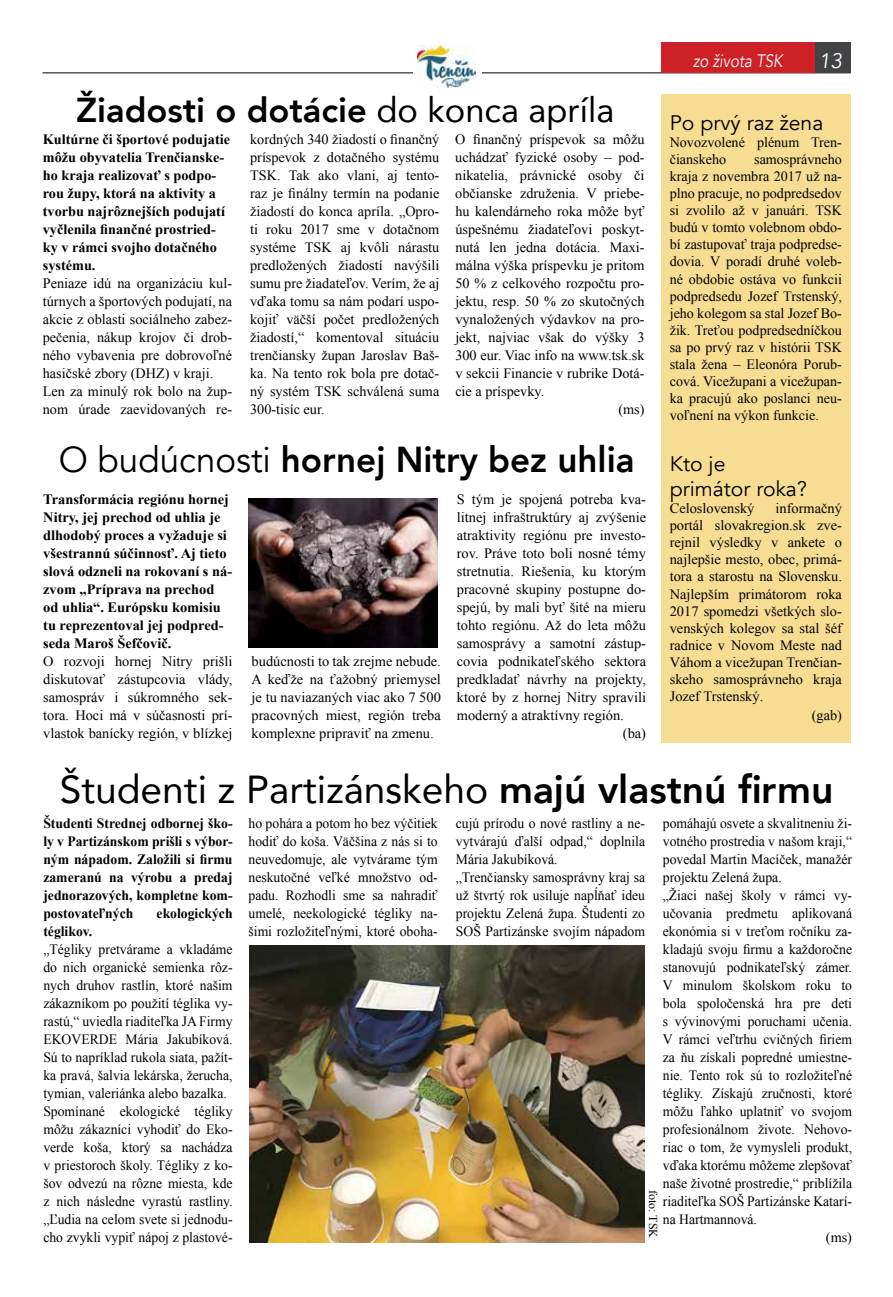
<style>
.page{position:relative;width:893px;height:1297px;background:#fff}
.page>*{position:absolute;margin:0;border:0;box-sizing:border-box;transform-origin:0 0}
.t1{font:39px "Avenir";color:#000}
.t2{font:800 36px "Avenir";color:#000}
.t3{font:800 34.5px "Avenir";color:#000}
.t4{font:21px/25.2px "Avenir";color:#000}
.t5{font:21px "Avenir";color:#fff}
.t6{font:18px "Avenir";color:#fff;scale:.84 1}
.t7{font:14.25px/18px "Times New Roman";color:#000;text-align:justify}
.t8{font:14.25px/18px "Times New Roman";color:#000;scale:.96 1}
.t9{font:700 14.25px/18px "Times New Roman";color:#000}
.t10{font:700 14.25px/18px "Times New Roman";color:#000;text-align:justify;scale:.96 1}
.t11{font:12px "Times New Roman";color:#000}
.s1{font-weight:400}
.s2{font-weight:800}
</style>
<div class="page">
<hr style="left:43px;top:72px;width:807px;height:1px;background:#000">
<div style="left:798px;top:43px;width:52px;height:30px;background:#434345"></div>
<div style="left:661px;top:43px;width:154px;height:30px;background:#ce2127"></div>
<div style="left:413px;top:43px;width:68px;height:46px;background:#fff"></div>
<img style="left:418px;top:46px;width:58px;height:41px">
<div style="left:661px;top:94px;width:189px;height:649px;background:#f6dd93"></div>
<img style="left:249px;top:945px;width:395px;height:297px">
<img style="left:249px;top:498px;width:189px;height:149px">
<h3 class="t3" style="left:76px;top:83px;width:540px">Žiadosti o dotácie <span class="s1">do konca apríla</span></h3>
<p class="t9" style="left:43px;top:130px;width:189px">Kultúrne či športové podujatie môžu obyvatelia Trenčianske&shy;ho kraja realizovať s podpo&shy;rou župy, ktorá na aktivity a tvorbu najrôznejších podujatí vyčlenila finančné prostried&shy;ky v rámci svojho dotačného systému.</p>
<p class="t7" style="left:43px;top:274px;width:191px;text-align:left">Peniaze idú na organizáciu kul&shy;túrnych a športových podujatí, na akcie z oblasti sociálneho zabez&shy;pečenia, nákup krojov či drob&shy;ného vybavenia pre dobrovoľné hasičské zbory (DHZ) v kraji.<br>Len za minulý rok bolo na žup&shy;nom úrade zaevidovaných re-</p>
<p class="t7" style="left:250px;top:130px;width:191px">kordných 340 žiadostí o finančný príspevok z dotačného systému TSK. Tak ako vlani, aj tento&shy;raz je finálny termín na podanie žiadostí do konca apríla. „Opro&shy;ti roku 2017 sme v dotačnom systéme TSK aj kvôli nárastu predložených žiadostí navýšili sumu pre žiadateľov. Verím, že aj vďaka tomu sa nám podarí uspo&shy;kojiť väčší počet predložených žiadostí,“ komentoval situáciu trenčiansky župan Jaroslav Baš&shy;ka. Na tento rok bola pre dotač&shy;ný systém TSK schválená suma 300-tisíc eur.</p>
<p class="t7" style="left:455px;top:130px;width:191px">O finančný príspevok sa môžu</p>
<p class="t7" style="left:455px;top:148px;width:191px">uchádzať fyzické osoby – pod-</p>
<p class="t7" style="left:455px;top:166px;width:191px">nikatelia, právnické osoby či</p>
<p class="t7" style="left:455px;top:184px;width:191px">občianske združenia. V priebe-</p>
<p class="t7" style="left:455px;top:202px;width:191px">hu kalendárneho roka môže byť</p>
<p class="t7" style="left:455px;top:220px;width:191px">úspešnému žiadateľovi poskyt-</p>
<p class="t7" style="left:455px;top:238px;width:191px">nutá len jedna dotácia. Maxi-</p>
<p class="t7" style="left:455px;top:256px;width:191px">málna výška príspevku je pritom</p>
<p class="t7" style="left:455px;top:274px;width:191px">50 % z celkového rozpočtu pro-</p>
<p class="t7" style="left:455px;top:292px;width:191px">jektu, resp. 50 % zo skutočných</p>
<p class="t7" style="left:455px;top:310px;width:191px">vynaložených výdavkov na pro-</p>
<p class="t7" style="left:455px;top:328px;width:191px">jekt, najviac však do výšky 3</p>
<p class="t7" style="left:455px;top:346px;width:191px">300 eur. Viac info na www.tsk.sk</p>
<p class="t7" style="left:455px;top:364px;width:191px">v sekcii Financie v rubrike Dotá-</p>
<p class="t7" style="left:455px;top:382px;width:90px">cie a príspevky.</p>
<p class="t7" style="left:618px;top:400px;width:28px">(ms)</p>
<h2 class="t2" style="left:59px;top:431px;width:577px"><span class="s1">O budúcnosti</span> hornej Nitry bez uhlia</h2>
<p class="t9" style="left:43px;top:490px;width:190px">Transformácia regiónu hornej<br>Nitry, jej prechod od uhlia je dlhodobý proces a vyžaduje si všestrannú súčinnosť. Aj tieto slová odzneli na rokovaní s ná&shy;zvom „Príprava na prechod od uhlia“. Európsku komisiu tu reprezentoval jej podpred&shy;seda Maroš Šefčovič.</p>
<p class="t7" style="left:43px;top:652px;width:191px">O rozvoji hornej Nitry prišli diskutovať zástupcovia vlády, samospráv i súkromného sek&shy;tora. Hoci má v súčasnosti prí&shy;vlastok banícky región, v blízkej</p>
<p class="t7" style="left:252px;top:652px;width:191px">budúcnosti to tak zrejme nebude.<br>A keďže na ťažobný priemysel je tu naviazaných viac ako 7 500 pracovných miest, región treba komplexne pripraviť na zmenu.</p>
<p class="t7" style="left:457px;top:490px;width:191px">S tým je spojená potreba kva-</p>
<p class="t7" style="left:457px;top:508px;width:191px">litnej infraštruktúry aj zvýšenie</p>
<p class="t7" style="left:457px;top:526px;width:191px">atraktivity regiónu pre investo-</p>
<p class="t7" style="left:457px;top:544px;width:191px">rov. Práve toto boli nosné témy</p>
<p class="t7" style="left:457px;top:562px;width:191px">stretnutia. Riešenia, ku ktorým</p>
<p class="t7" style="left:457px;top:580px;width:191px">pracovné skupiny postupne do-</p>
<p class="t7" style="left:457px;top:598px;width:191px">spejú, by mali byť šité na mieru</p>
<p class="t7" style="left:457px;top:616px;width:191px">tohto regiónu. Až do leta môžu</p>
<p class="t7" style="left:457px;top:634px;width:191px">samosprávy a samotní zástup-</p>
<p class="t7" style="left:457px;top:652px;width:191px">covia podnikateľského sektora</p>
<p class="t7" style="left:457px;top:670px;width:191px">predkladať návrhy na projekty,</p>
<p class="t7" style="left:457px;top:688px;width:191px">ktoré by z hornej Nitry spravili</p>
<p class="t7" style="left:457px;top:706px;width:169px">moderný a atraktívny región.</p>
<p class="t7" style="left:623px;top:724px;width:25px">(ba)</p>
<p class="t6" style="left:693px;top:50px;width:111px">zo života TSK</p>
<h3 class="t5" style="left:819px;top:48px;width:28px">13</h3>
<h3 class="t4" style="left:670px;top:110px;width:155px">Po prvý raz žena</h3>
<p class="t7" style="left:670px;top:133px;width:174px;line-height:17.1px">Novozvolené plénum Tren&shy;čianskeho</p>
<p class="t7" style="left:670px;top:150px;width:174px;line-height:17.1px;text-indent:84px">samosprávneho kraja z novembra 2017 už na&shy;plno pracuje, no podpredsedov si zvolilo až v januári. TSK budú v tomto volebnom obdo&shy;bí zastupovať traja podpredse&shy;dovia. V poradí druhé voleb&shy;né obdobie ostáva vo funkcii podpredsedu Jozef Trstenský, jeho kolegom sa stal Jozef Bo&shy;žik. Treťou podpredsedníčkou sa po prvý raz v histórii TSK stala žena – Eleonóra Porub&shy;cová. Vicežupani a vicežupan&shy;ka pracujú ako poslanci neu&shy;voľnení na výkon funkcie.</p>
<h3 class="t4" style="left:670px;top:451px;width:139px">Kto je primátor roka?</h3>
<p class="t7" style="left:670px;top:499px;width:86px">Celoslovenský</p>
<p class="t7" style="left:670px;top:499px;width:174px;line-height:17.1px;text-indent:106px">informačný portál slovakregion.sk zve&shy;rejnil výsledky v ankete o najlepšie mesto, obec, primá&shy;tora a starostu na Slovensku.<br>Najlepším primátorom roka 2017 spomedzi všetkých slo&shy;venských kolegov sa stal šéf radnice v Novom Meste nad Váhom a vicežupan Trenčian&shy;skeho samosprávneho kraja Jozef Trstenský.</p>
<p class="t7" style="left:812px;top:706px;width:32px">(gab)</p>
<h1 class="t1" style="left:60px;top:758px;width:775px">Študenti z Partizánskeho <span class="s2">majú vlastnú firmu</span></h1>
<p class="t10" style="left:43px;top:814px;width:199px">Študenti Strednej odbornej ško&shy;ly v Partizánskom prišli s výbor&shy;ným nápadom. Založili si firmu zameranú na výrobu a predaj jednorazových, kompletne kom&shy;postovateľných</p>
<p class="t10" style="left:157px;top:904px;width:81px">ekologických</p>
<p class="t10" style="left:43px;top:922px;width:53px">téglikov.</p>
<p class="t8" style="left:43px;top:940px;width:199px">„Tégliky pretvárame a vkladáme do nich organické semienka rôz&shy;nych druhov rastlín, ktoré našim zákazníkom po použití téglika vy&shy;rastú,“ uviedla riaditeľka JA Firmy EKOVERDE Mária Jakubíková.<br>Sú to napríklad rukola siata, pažít&shy;ka pravá, šalvia lekárska, žerucha, tymian, valeriánka alebo bazalka.<br>Spomínané ekologické tégliky môžu zákazníci vyhodiť do Eko&shy;verde koša, ktorý sa nachádza v priestoroch školy. Tégliky z ko&shy;šov odvezú na rôzne miesta, kde z nich následne vyrastú rastliny. „Ľudia na celom svete si jednodu&shy;cho zvykli vypiť nápoj z plastové-</p>
<p class="t8" style="left:249px;top:814px;width:199px;text-align:justify">ho pohára a potom ho bez výčitiek hodiť do koša. Väčšina z nás si to neuvedomuje, ale vytvárame tým neskutočné veľké množstvo od&shy;padu. Rozhodli sme sa nahradiť umelé, neekologické tégliky na&shy;šimi rozložiteľnými, ktoré oboha-</p>
<p class="t8" style="left:456px;top:814px;width:199px">cujú prírodu o nové rastliny a ne&shy;vytvárajú ďalší odpad,“ doplnila<br>Mária Jakubíková.<br>„Trenčiansky samosprávny kraj sa už štvrtý rok usiluje napĺňať ideu projektu Zelená župa. Študenti zo<br>SOŠ Partizánske svojím nápadom</p>
<p class="t8" style="left:663px;top:814px;width:199px">pomáhajú osvete a skvalitneniu ži-</p>
<p class="t8" style="left:663px;top:832px;width:199px">votného prostredia v našom kraji,“</p>
<p class="t8" style="left:663px;top:850px;width:199px">povedal Martin Macíček, manažér</p>
<p class="t8" style="left:663px;top:868px;width:125px">projektu Zelená župa.</p>
<p class="t8" style="left:663px;top:886px;width:199px">„Žiaci našej školy v rámci vy-</p>
<p class="t8" style="left:663px;top:904px;width:199px">učovania predmetu aplikovaná</p>
<p class="t8" style="left:663px;top:922px;width:199px">ekonómia si v treťom ročníku za-</p>
<p class="t8" style="left:663px;top:940px;width:199px">kladajú svoju firmu a každoročne</p>
<p class="t8" style="left:663px;top:958px;width:199px">stanovujú podnikateľský zámer.</p>
<p class="t8" style="left:663px;top:976px;width:199px">V minulom školskom roku to</p>
<p class="t8" style="left:663px;top:994px;width:199px">bola spoločenská hra pre deti</p>
<p class="t8" style="left:663px;top:1012px;width:199px">s vývinovými poruchami učenia.</p>
<p class="t8" style="left:663px;top:1030px;width:199px">V rámci veľtrhu cvičných firiem</p>
<p class="t8" style="left:663px;top:1048px;width:199px">za ňu získali popredné umiestne-</p>
<p class="t8" style="left:663px;top:1066px;width:199px">nie. Tento rok sú to rozložiteľné</p>
<p class="t8" style="left:663px;top:1084px;width:199px">tégliky. Získajú zručnosti, ktoré</p>
<p class="t8" style="left:663px;top:1102px;width:199px">môžu ľahko uplatniť vo svojom</p>
<p class="t8" style="left:663px;top:1120px;width:199px">profesionálnom živote. Nehovo-</p>
<p class="t8" style="left:663px;top:1138px;width:199px">riac o tom, že vymysleli produkt,</p>
<p class="t8" style="left:663px;top:1156px;width:199px">vďaka ktorému môžeme zlepšovať</p>
<p class="t8" style="left:663px;top:1174px;width:199px">naše životné prostredie,“ priblížila</p>
<p class="t8" style="left:663px;top:1192px;width:199px">riaditeľka SOŠ Partizánske Katarí-</p>
<p class="t8" style="left:663px;top:1210px;width:100px">na Hartmannová.</p>
<p class="t7" style="left:826px;top:1228px;width:28px">(ms)</p>
<p class="t11" style="left:661px;top:1190px;width:50px;rotate:90deg">foto: TSK</p>
</div>
